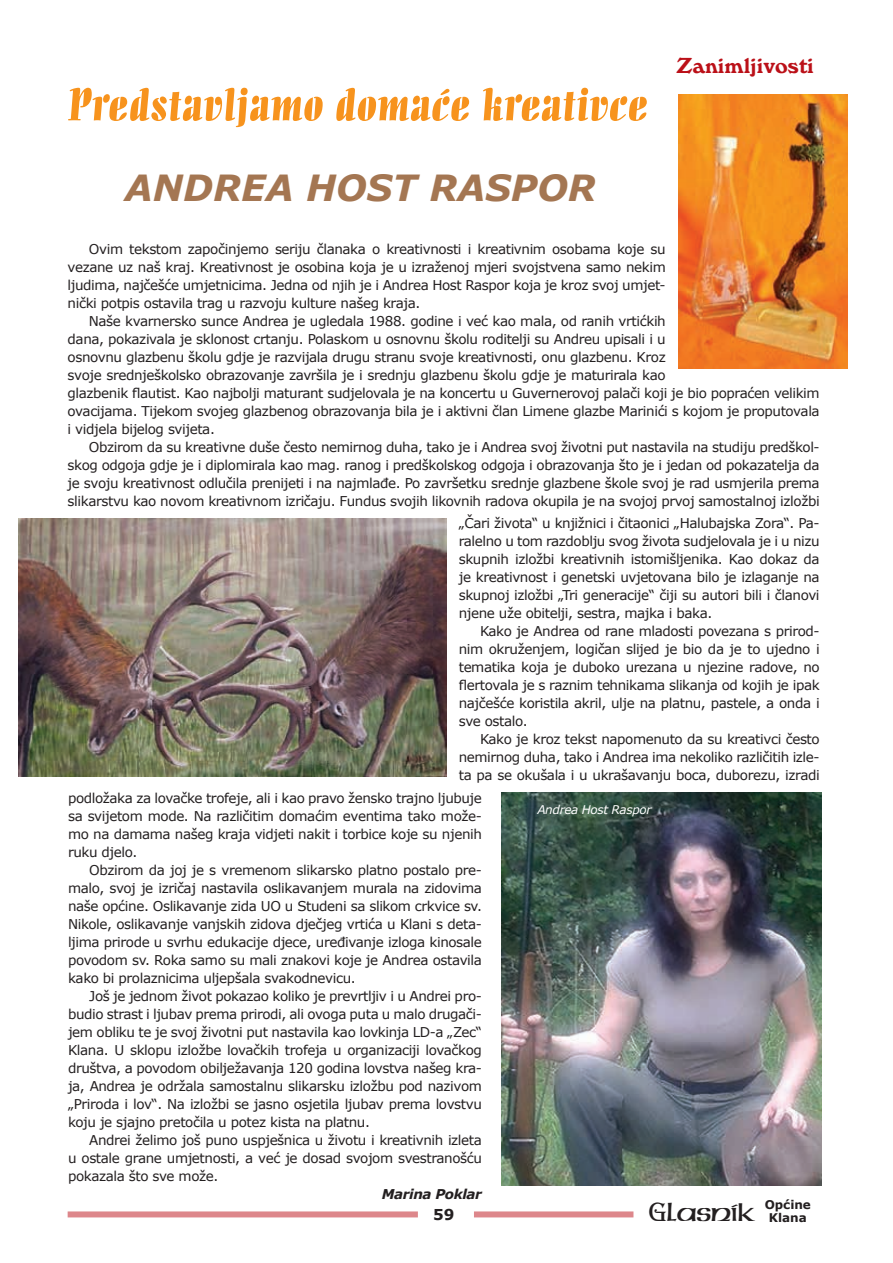
<style>
.page{position:relative;width:893px;height:1263px;background:#fff}
.page>*{position:absolute;margin:0;border:0;box-sizing:border-box;transform-origin:0 0}
.t1{font:italic 700 36px "Verdana";color:#a47652}
.t2{font:27px "American Unc D";color:#231f20}
.t3{font:21px "Windsor BT";color:#bb1018}
.t4{font:700 15px "Verdana";color:#231f20}
.t5{font:13.5px/18px "Verdana";letter-spacing:-.03em;color:#231f20;text-align:justify}
.t6{font:italic 700 13.5px "Verdana";letter-spacing:-.03em;color:#231f20}
.t7{font:italic 12px "Verdana";letter-spacing:-.03em;color:#fff}
.t8{font:700 12px/13.5px "Verdana";color:#231f20;text-align:center}
.s1{font-family:"Algerian Bas DEE"}
</style>
<div class="page">
<div style="left:474px;top:1211px;width:159px;height:6px;background:#dd878b"></div>
<div style="left:68px;top:1211px;width:350px;height:6px;background:#dd878b"></div>
<img style="left:501px;top:793px;width:321px;height:392px">
<svg style="left:68px;top:88px;width:579px;height:39px"></svg>
<img style="left:678px;top:94px;width:169px;height:274px">
<img style="left:18px;top:518px;width:428px;height:258px">
<h1 class="t1" style="left:125px;top:162px;width:473px">ANDREA HOST RASPOR</h1>
<h3 class="t3" style="left:677px;top:54px;width:138px">Zanimljivosti</h3>
<p class="t5" style="left:68px;top:240px;width:600px;text-indent:21px">Ovim tekstom započinjemo seriju članaka o kreativnosti i kreativnim osobama koje su vezane uz naš kraj. Kreativnost je osobina koja je u izraženoj mjeri svojstvena samo nekim ljudima, najčešće umjetnicima. Jedna od njih je i Andrea Host Raspor koja je kroz svoj umjet&shy;nički potpis ostavila trag u razvoju kulture našeg kraja.</p>
<p class="t5" style="left:68px;top:312px;width:754px;text-align:left;text-indent:21px">Naše kvarnersko sunce Andrea je ugledala 1988. godine i već kao mala, od ranih vrtićkih<br>dana, pokazivala je sklonost crtanju. Polaskom u osnovnu školu roditelji su Andreu upisali i u<br>osnovnu glazbenu školu gdje je razvijala drugu stranu svoje kreativnosti, onu glazbenu. Kroz<br>svoje srednješkolsko obrazovanje završila je i srednju glazbenu školu gdje je maturirala kao<br>glazbenik flautist. Kao najbolji maturant sudjelovala je na koncertu u Guvernerovoj palači koji je bio popraćen velikim ovacijama. Tijekom svojeg glazbenog obrazovanja bila je i aktivni član Limene glazbe Marinići s kojom je proputovala i vidjela bijelog svijeta.</p>
<p class="t5" style="left:68px;top:438px;width:754px;text-indent:21px">Obzirom da su kreativne duše često nemirnog duha, tako je i Andrea svoj životni put nastavila na studiju predškol&shy;skog odgoja gdje je i diplomirala kao mag. ranog i predškolskog odgoja i obrazovanja što je i jedan od pokazatelja da je svoju kreativnost odlučila prenijeti i na najmlađe. Po završetku srednje glazbene škole svoj je rad usmjerila prema slikarstvu kao novom kreativnom izričaju. Fundus svojih likovnih radova okupila je na svojoj prvoj samostalnoj izložbi</p>
<p class="t5" style="left:459px;top:514px;width:362px">„Čari života“ u knjižnici i čitaonici „Halubajska Zora“. Pa&shy;ralelno u tom razdoblju svog života sudjelovala je i u nizu skupnih izložbi kreativnih istomišljenika. Kao dokaz da je kreativnost i genetski uvjetovana bilo je izlaganje na skupnoj izložbi „Tri generacije“ čiji su autori bili i članovi njene uže obitelji, sestra, majka i baka.</p>
<p class="t5" style="left:459px;top:622px;width:362px;text-indent:21px">Kako je Andrea od rane mladosti povezana s prirod&shy;nim okruženjem, logičan slijed je bio da je to ujedno i tematika koja je duboko urezana u njezine radove, no flertovala je s raznim tehnikama slikanja od kojih je ipak najčešće koristila akril, ulje na platnu, pastele, a onda i sve ostalo.</p>
<p class="t5" style="left:459px;top:730px;width:362px;text-indent:21px">Kako je kroz tekst napomenuto da su kreativci često nemirnog duha, tako i Andrea ima nekoliko različitih izle&shy;ta pa se okušala i u ukrašavanju boca, duborezu, izradi</p>
<p class="t7" style="left:537px;top:801px;width:116px">Andrea Host Raspor</p>
<p class="t5" style="left:68px;top:789px;width:415px">podložaka za lovačke trofeje, ali i kao pravo žensko trajno ljubuje sa svijetom mode. Na različitim domaćim eventima tako može&shy;mo na damama našeg kraja vidjeti nakit i torbice koje su njenih ruku djelo.</p>
<p class="t5" style="left:68px;top:861px;width:415px;text-indent:21px">Obzirom da joj je s vremenom slikarsko platno postalo pre&shy;malo, svoj je izričaj nastavila oslikavanjem murala na zidovima naše općine. Oslikavanje zida UO u Studeni sa slikom crkvice sv.<br>Nikole, oslikavanje vanjskih zidova dječjeg vrtića u Klani s deta&shy;ljima prirode u svrhu edukacije djece, uređivanje izloga kinosale povodom sv. Roka samo su mali znakovi koje je Andrea ostavila kako bi prolaznicima uljepšala svakodnevicu.</p>
<p class="t5" style="left:68px;top:987px;width:415px;text-indent:21px">Još je jednom život pokazao koliko je prevrtljiv i u Andrei pro&shy;budio strast i ljubav prema prirodi, ali ovoga puta u malo drugači&shy;jem obliku te je svoj životni put nastavila kao lovkinja LD-a „Zec“ Klana. U sklopu izložbe lovačkih trofeja u organizaciji lovačkog društva, a povodom obilježavanja 120 godina lovstva našeg kra&shy;ja, Andrea je održala samostalnu slikarsku izložbu pod nazivom „Priroda i lov“. Na izložbi se jasno osjetila ljubav prema lovstvu koju je sjajno pretočila u potez kista na platnu.</p>
<p class="t5" style="left:68px;top:1131px;width:415px;text-indent:21px">Andrei želimo još puno uspješnica u životu i kreativnih izleta u ostale grane umjetnosti, a već je dosad svojom svestranošću pokazala što sve može.</p>
<p class="t6" style="left:382px;top:1184px;width:102px">Marina Poklar</p>
<p class="t4" style="left:433px;top:1204px;width:23px">59</p>
<h2 class="t2" style="left:649px;top:1198px;width:108px"><span class="s1">G</span>lasnik</h2>
<p class="t8" style="left:765px;top:1197px;width:48px">Općine<br>Klana</p>
</div>
